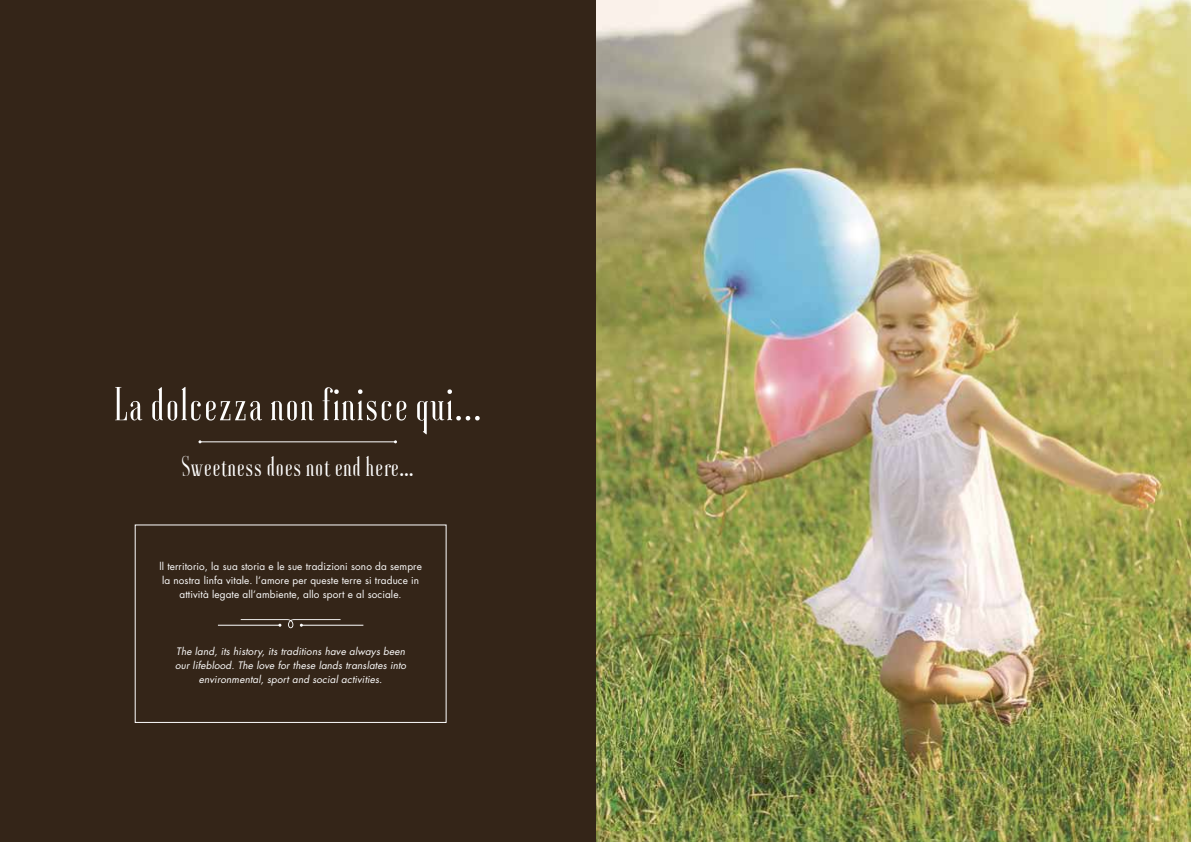
<style>
.page{position:relative;width:1191px;height:842px;background:#fff}
.page>*{position:absolute;margin:0;border:0;box-sizing:border-box;transform-origin:0 0}
.t1{font:50px "Ayres";letter-spacing:.03em;color:#fff}
.t2{font:30px "Ayres";letter-spacing:.03em;color:#fff}
.t3{font:10px/14px "Futura Std";letter-spacing:.01em;color:#fff;text-align:center}
.t4{font:italic 10px/14px "Futura Std";letter-spacing:.01em;color:#fff;text-align:center}
</style>
<div class="page">
<img style="left:595px;top:0;width:596px;height:842px">
<div style="left:0;top:0;width:595px;height:842px;background:#342518"></div>
<div style="left:135px;top:524px;width:311px;height:199px;border:1px solid #fff"></div>
<hr style="left:301px;top:625px;width:62px;height:1px;background:#fff">
<hr style="left:218px;top:625px;width:62px;height:1px;background:#fff">
<svg style="left:241px;top:619px;width:99px;height:9px"></svg>
<hr style="left:200px;top:441px;width:195px;height:1px;background:#fff">
<h1 class="t1" style="left:114px;top:376px;width:369px">La dolcezza non finisce qui...</h1>
<h2 class="t2" style="left:182px;top:449px;width:233px">Sweetness does not end here…</h2>
<p class="t3" style="left:159px;top:559px;width:264px">ll territorio, la sua storia e le sue tradizioni sono da sempre la nostra linfa vitale. l’amore per queste terre si traduce in attività legate all’ambiente, allo sport e al sociale.</p>
<p class="t4" style="left:175px;top:644px;width:233px">The land, its history, its traditions have always been our lifeblood. The love for these lands translates into environmental, sport and social activities.</p>
</div>
